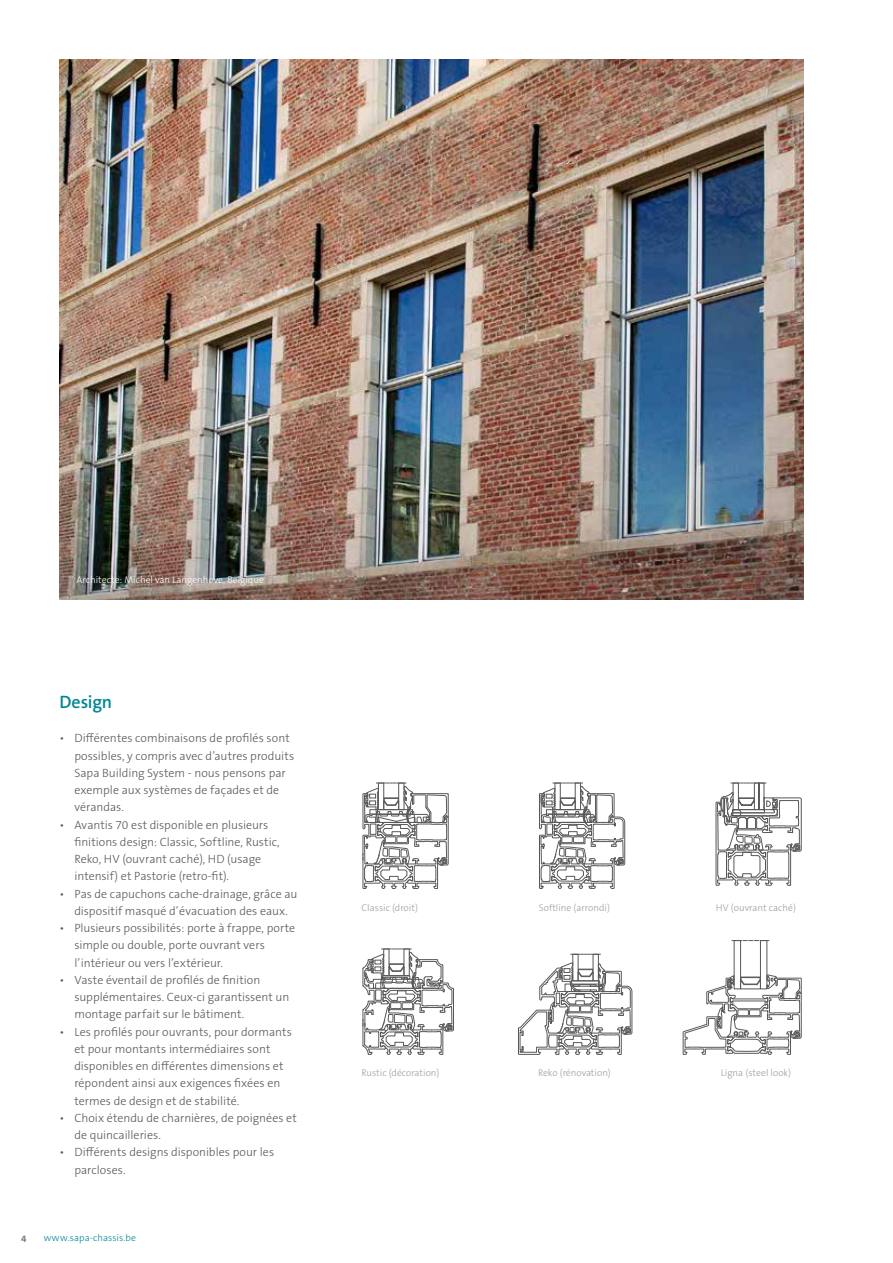
<style>
.page{position:relative;width:893px;height:1263px;background:#fff}
.page>*{position:absolute;margin:0;border:0;box-sizing:border-box;transform-origin:0 0}
.t1{font:600 18px "The Sans B W6";letter-spacing:-.015em;color:#008894}
.t2{font:300 12px/17.2px "The Sans B W3";color:#58585a}
.t3{font:300 9.75px "The Sans B W3";color:#9c9e9f}
.t4{font:300 9.75px "The Sans B W3";color:#fff}
.t5{font:300 9.75px "The Sans B W3";letter-spacing:.005em;color:#008894}
.t6{font:700 9.75px "The Sans B W7";color:#7e7b72}
</style>
<div class="page">
<svg style="left:716px;top:783px;width:86px;height:103px"></svg>
<div style="left:593px;top:954px;width:6px;height:27px;border:1px solid #58585a"></div>
<svg style="left:571px;top:954px;width:29px;height:1px"></svg>
<svg style="left:518px;top:962px;width:114px;height:93px"></svg>
<svg style="left:362px;top:949px;width:92px;height:106px"></svg>
<div style="left:734px;top:940px;width:7px;height:49px;border:1px solid #58585a"></div>
<div style="left:760px;top:940px;width:7px;height:49px;border:1px solid #58585a"></div>
<svg style="left:732px;top:940px;width:37px;height:1px"></svg>
<svg style="left:683px;top:961px;width:119px;height:94px"></svg>
<svg style="left:362px;top:782px;width:87px;height:107px"></svg>
<svg style="left:539px;top:783px;width:86px;height:106px"></svg>
<img style="left:60px;top:60px;width:744px;height:540px">
<p class="t4" style="left:77px;top:573px;width:189px">Architecte: Michel van Langenhove, Belgique</p>
<h1 class="t1" style="left:60px;top:690px;width:54px">Design</h1>
<p class="t2" style="left:74px;top:730px;width:221px;text-indent:-15px">• Différentes combinaisons de profilés sont possibles, y compris avec d’autres produits Sapa Building System - nous pensons par exemple aux systèmes de façades et de vérandas.</p>
<p class="t2" style="left:74px;top:816px;width:207px;text-indent:-15px">• Avantis 70 est disponible en plusieurs finitions design: Classic, Softline, Rustic, Reko, HV (ouvrant caché), HD (usage intensif) et Pastorie (retro-fit).</p>
<p class="t2" style="left:60px;top:885px;width:239px;text-align:center">• Pas de capuchons cache-drainage, grâce au dispositif masqué d’évacuation des eaux.</p>
<p class="t2" style="left:74px;top:919px;width:222px;text-indent:-15px">• Plusieurs possibilités: porte à frappe, porte simple ou double, porte ouvrant vers l’intérieur ou vers l’extérieur.</p>
<p class="t2" style="left:74px;top:971px;width:216px;text-indent:-15px">• Vaste éventail de profilés de finition supplémentaires. Ceux-ci garantissent un montage parfait sur le bâtiment.</p>
<p class="t2" style="left:74px;top:1023px;width:219px;text-indent:-15px">• Les profilés pour ouvrants, pour dormants et pour montants intermédiaires sont disponibles en différentes dimensions et répondent ainsi aux exigences fixées en termes de design et de stabilité.</p>
<p class="t2" style="left:74px;top:1109px;width:224px;text-indent:-15px">• Choix étendu de charnières, de poignées et de quincailleries.</p>
<p class="t2" style="left:74px;top:1144px;width:201px;text-indent:-15px">• Différents designs disponibles pour les parcloses.</p>
<p class="t6" style="left:21px;top:1232px;width:7px">4</p>
<p class="t5" style="left:44px;top:1232px;width:94px">www.sapa-chassis.be</p>
<p class="t3" style="left:361px;top:901px;width:58px">Classic (droit)</p>
<p class="t3" style="left:539px;top:901px;width:72px">Softline (arrondi)</p>
<p class="t3" style="left:716px;top:901px;width:82px">HV (ouvrant caché)</p>
<p class="t3" style="left:361px;top:1066px;width:80px">Rustic (décoration)</p>
<p class="t3" style="left:538px;top:1066px;width:74px">Reko (rénovation)</p>
<p class="t3" style="left:721px;top:1066px;width:72px">Ligna (steel look)</p>
</div>
